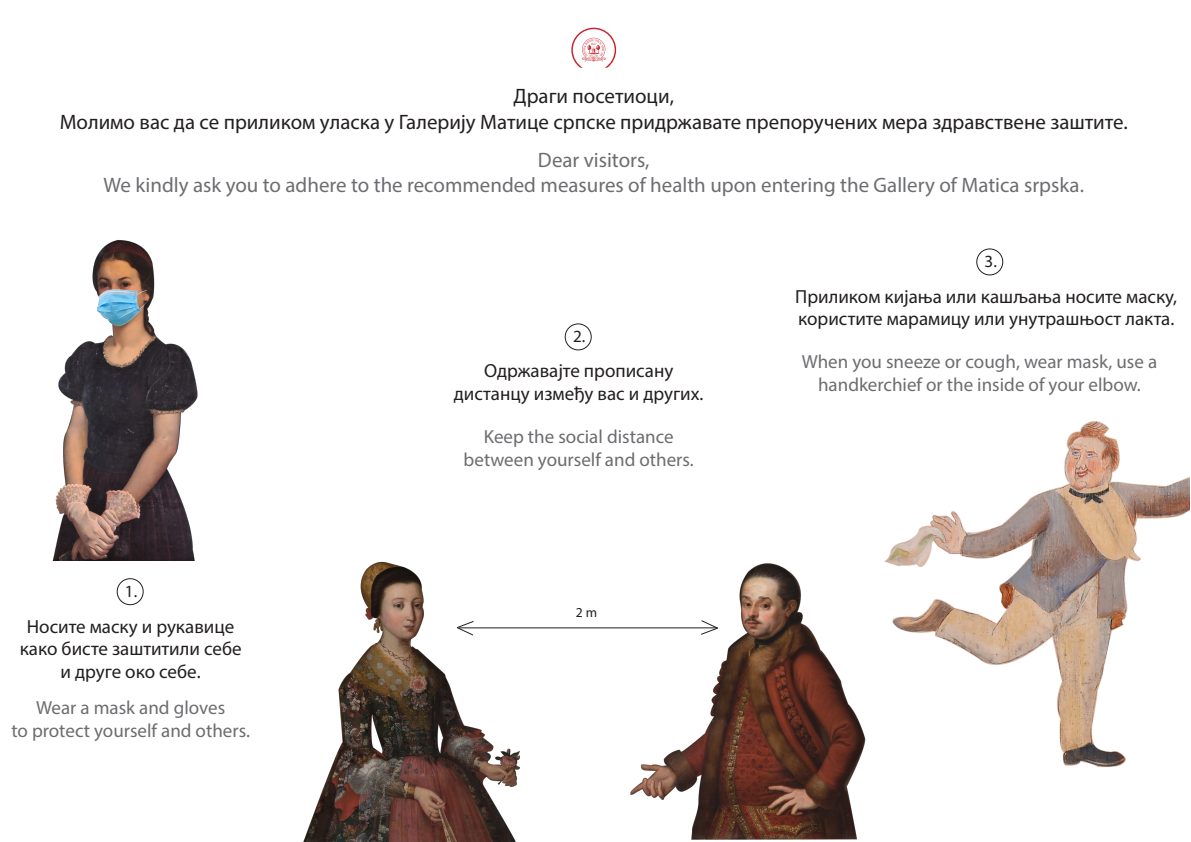
<style>
.page{position:relative;width:1191px;height:842px;background:#fff}
.page>*{position:absolute;margin:0;border:0;box-sizing:border-box;transform-origin:0 0}
.t1{font:20.9px "Myriad Pro";color:#231f20}
.t2{font:20.9px "Myriad Pro";color:#6c6d70}
.t3{font:19px/22.8px "Myriad Pro";color:#231f20;text-align:center}
.t4{font:19px/22.8px "Myriad Pro";color:#6c6d70;text-align:center}
.t5{font:17.1px "Myriad Pro";color:#231f20}
.t6{font:13.7px "Myriad Pro";color:#231f20}
</style>
<div class="page">
<div style="left:117px;top:578px;width:27px;height:27px;border:1px solid #231f20;border-radius:50%"></div>
<img style="left:53px;top:240px;width:145px;height:320px">
<img style="left:884px;top:421px;width:305px;height:347px">
<img style="left:303px;top:561px;width:216px;height:280px">
<img style="left:625px;top:563px;width:241px;height:277px">
<hr style="left:459px;top:627px;width:258px;height:1px;background:#231f20">
<svg style="left:456px;top:620px;width:18px;height:16px"></svg>
<svg style="left:700px;top:620px;width:18px;height:15px"></svg>
<div style="left:565px;top:323px;width:26px;height:27px;border:1px solid #231f20;border-radius:50%"></div>
<div style="left:976px;top:248px;width:27px;height:27px;border:1px solid #231f20;border-radius:50%"></div>
<svg style="left:571px;top:28px;width:45px;height:40px"></svg>
<p class="t1" style="left:513px;top:84px;width:162px">Драги посетиоци,</p>
<p class="t1" style="left:60px;top:109px;width:1069px">Молимо вас да се приликом уласка у Галерију Матице српске придржавате препоручених мера здравствене заштите.</p>
<p class="t2" style="left:538px;top:147px;width:113px">Dear visitors,</p>
<p class="t2" style="left:103px;top:172px;width:982px">We kindly ask you to adhere to the recommended measures of health upon entering the Gallery of Matica srpska.</p>
<p class="t5" style="left:125px;top:581px;width:14px">1.</p>
<p class="t3" style="left:27px;top:614px;width:209px">Носите маску и рукавице</p>
<p class="t3" style="left:20px;top:637px;width:223px">како бисте заштитили себе</p>
<p class="t3" style="left:61px;top:660px;width:142px">и друге око себе.</p>
<p class="t4" style="left:36px;top:696px;width:190px">Wear a mask and gloves</p>
<p class="t4" style="left:11px;top:719px;width:240px">to protect yourself and others.</p>
<p class="t5" style="left:573px;top:326px;width:14px">2.</p>
<p class="t3" style="left:454px;top:359px;width:251px">Одржавајте прописану дистанцу између вас и других.</p>
<p class="t4" style="left:463px;top:425px;width:232px">Keep the social distance between yourself and others.</p>
<p class="t6" style="left:576px;top:604px;width:23px">2 m</p>
<p class="t5" style="left:984px;top:251px;width:14px">3.</p>
<p class="t3" style="left:795px;top:284px;width:383px;text-align:left">Приликом кијања или кашљања носите маску, користите марамицу или унутрашњост лакта.</p>
<p class="t4" style="left:801px;top:350px;width:357px">When you sneeze or cough, wear mask, use a handkerchief or the inside of your elbow.</p>
</div>
